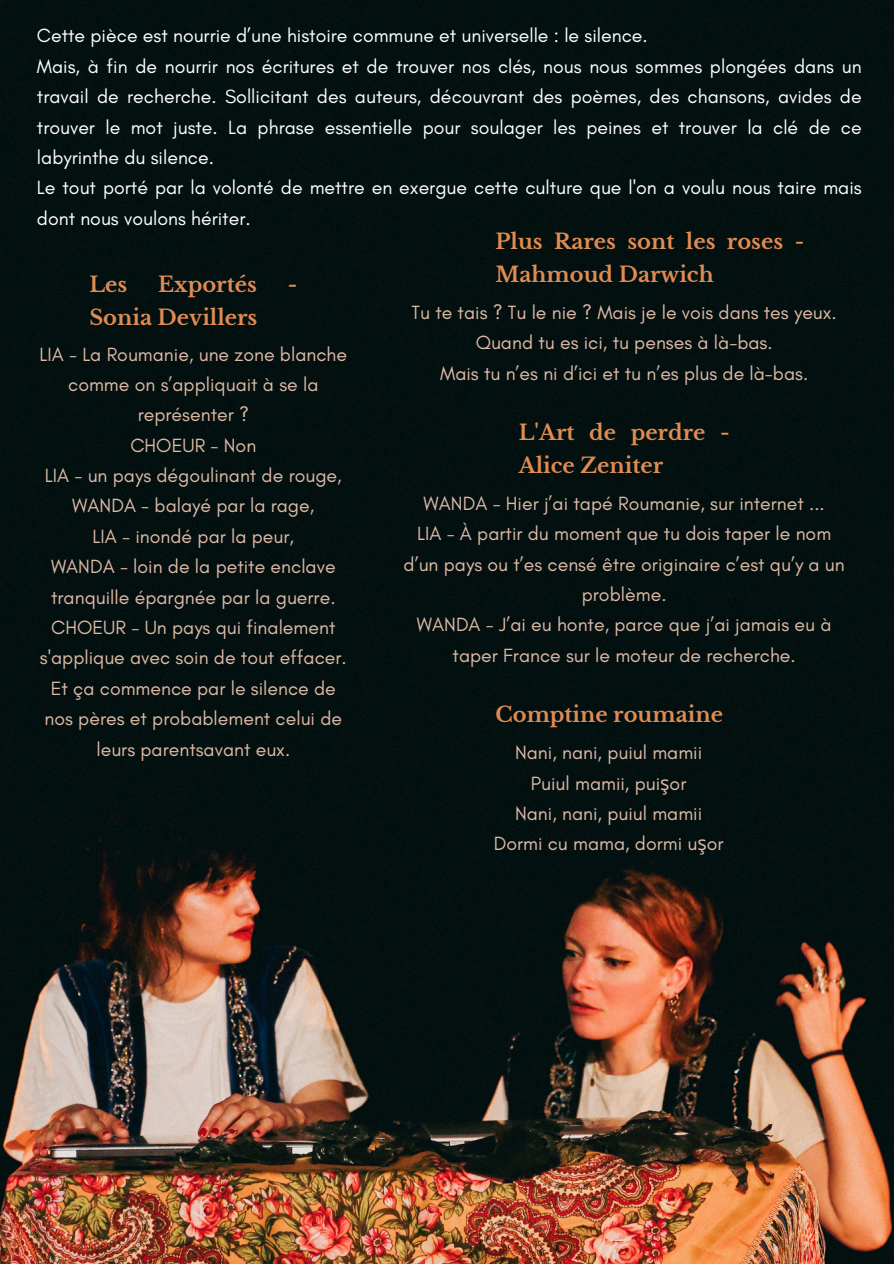
<style>
.page{position:relative;width:894px;height:1264px;background:#fff}
.page>*{position:absolute;margin:0;border:0;box-sizing:border-box;transform-origin:0 0}
.t1{font:700 21px/32.7px "Libre Baskerville";color:#e08b52}
.t2{font:19.5px/30.3px "Glacial Indifference";color:#debaa5;text-align:center}
.t3{font:19.5px/30.3px "Glacial Indifference";color:#fff;text-align:justify}
.s1{font-family:"Noto Sans"}
</style>
<div class="page">
<img style="left:0;top:0;width:893px;height:1263px">
<p class="t3" style="left:37px;top:20px;width:612px">Cette pièce est nourrie d’une histoire commune et universelle : le silence.</p>
<p class="t3" style="left:37px;top:51px;width:826px">Mais, à fin de nourrir nos écritures et de trouver nos clés, nous nous sommes plongées dans un travail de recherche. Sollicitant des auteurs, découvrant des poèmes, des chansons, avides de trouver le mot juste. La phrase essentielle pour soulager les peines et trouver la clé de ce labyrinthe du silence.</p>
<p class="t3" style="left:37px;top:172px;width:826px">Le tout porté par la volonté de mettre en exergue cette culture que l'on a voulu nous taire mais dont nous voulons hériter.</p>
<h1 class="t1" style="left:89px;top:269px;width:39px">Les</h1>
<h1 class="t1" style="left:158px;top:269px;width:100px">Exportés</h1>
<h1 class="t1" style="left:287px;top:269px;width:11px">-</h1>
<h1 class="t1" style="left:89px;top:301px;width:169px">Sonia Devillers</h1>
<p class="t2" style="left:39px;top:338px;width:309px">LIA - La Roumanie, une zone blanche comme on s’appliquait à se la représenter ?</p>
<p class="t2" style="left:130px;top:430px;width:127px">CHOEUR - Non</p>
<p class="t2" style="left:45px;top:460px;width:298px">LIA - un pays dégoulinant de rouge,</p>
<p class="t2" style="left:72px;top:490px;width:243px">WANDA - balayé par la rage,</p>
<p class="t2" style="left:92px;top:521px;width:203px">LIA - inondé par la peur,</p>
<p class="t2" style="left:51px;top:551px;width:286px;text-align:left">WANDA - loin de la petite enclave tranquille épargnée par la guerre.</p>
<p class="t2" style="left:40px;top:612px;width:308px">CHOEUR - Un pays qui finalement s'applique avec soin de tout effacer.<br>Et ça commence par le silence de nos pères et probablement celui de leurs parentsavant eux.</p>
<h1 class="t1" style="left:495px;top:225px;width:310px">Plus Rares sont les roses -<br>Mahmoud Darwich</h1>
<p class="t2" style="left:411px;top:297px;width:426px">Tu te tais ? Tu le nie ? Mais je le vois dans tes yeux.</p>
<p class="t2" style="left:475px;top:327px;width:298px">Quand tu es ici, tu penses à là-bas.</p>
<p class="t2" style="left:440px;top:357px;width:369px">Mais tu n’es ni d’ici et tu n’es plus de là-bas.</p>
<h1 class="t1" style="left:518px;top:416px;width:212px">L'Art de perdre -<br>Alice Zeniter</h1>
<p class="t2" style="left:423px;top:488px;width:402px">WANDA - Hier j’ai tapé Roumanie, sur internet ...</p>
<p class="t2" style="left:403px;top:518px;width:442px">LIA - À partir du moment que tu dois taper le nom d’un pays ou t’es censé être originaire c’est qu’y a un problème.</p>
<p class="t2" style="left:417px;top:609px;width:416px">WANDA - J’ai eu honte, parce que j’ai jamais eu à taper France sur le moteur de recherche.</p>
<h1 class="t1" style="left:495px;top:698px;width:229px">Comptine roumaine</h1>
<p class="t2" style="left:515px;top:737px;width:188px">Nani, nani, puiul mamii</p>
<p class="t2" style="left:530px;top:767px;width:157px">Puiul mamii, pui<span class="s1">ş</span>or</p>
<p class="t2" style="left:515px;top:798px;width:188px">Nani, nani, puiul mamii</p>
<p class="t2" style="left:493px;top:828px;width:231px">Dormi cu mama, dormi u<span class="s1">ş</span>or</p>
</div>
